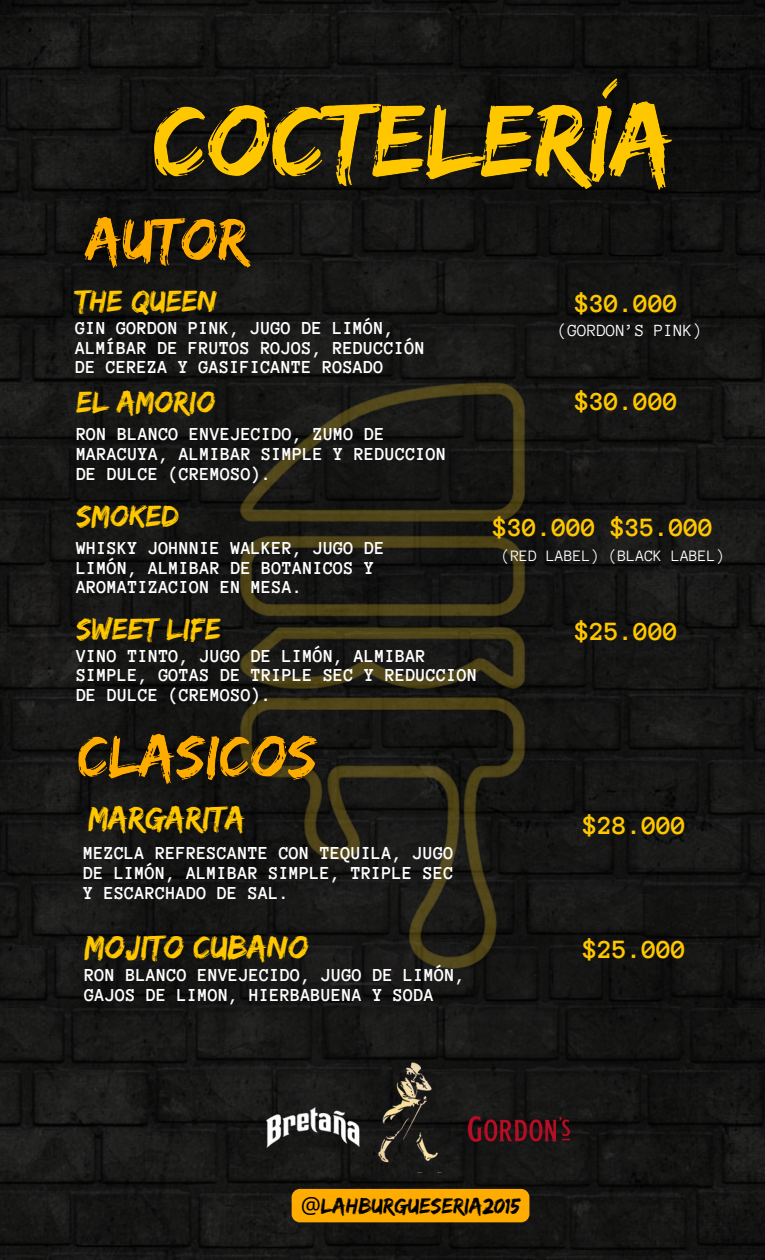
<style>
.page{position:relative;width:765px;height:1260px;background:#fff}
.page>*{position:absolute;margin:0;border:0;box-sizing:border-box;transform-origin:0 0}
.t1{font:33.75px "Edo";color:#ffc700}
.t2{font:31.25px "Edo";letter-spacing:.005em;color:#ffc700}
.t3{font:700 27px "Anonymous Pro";color:#ffc700}
.t4{font:22.5px "Edo";letter-spacing:.005em;color:#000}
.t5{font:700 18.75px/19.8px "Anonymous Pro";letter-spacing:.005em;color:#fff}
.t6{font:17.5px "Anonymous Pro";letter-spacing:.005em;color:#fff}
.t7{font:16.25px "Anonymous Pro";letter-spacing:.005em;color:#fff}
.s1{font-family:"Noto Sans"}
</style>
<div class="page">
<img style="left:0;top:0;width:765px;height:1260px">
<img style="left:67px;top:361px;width:630px;height:630px">
<img style="left:345px;top:1045px;width:135px;height:127px">
<img style="left:458px;top:1069px;width:117px;height:96px">
<img style="left:260px;top:1102px;width:105px;height:63px">
<div style="left:292px;top:1189px;width:237px;height:33px;background:#ffac00"></div>
<img style="left:127px;top:55px;width:572px;height:167px">
<img style="left:69px;top:204px;width:198px;height:83px">
<img style="left:62px;top:720px;width:271px;height:83px">
<h3 class="t2" style="left:75px;top:283px;width:143px">THE QUEEN</h3>
<p class="t5" style="left:75px;top:318px;width:351px">GIN GORDON PINK, JUGO DE LIMÓN,<br>ALMÍBAR DE FRUTOS ROJOS, REDUCCIÓN<br>DE CEREZA Y GASIFICANTE ROSADO</p>
<h4 class="t2" style="left:76px;top:384px;width:141px">EL AMORIO</h4>
<p class="t5" style="left:76px;top:425px;width:372px">RON BLANCO ENVEJECIDO, ZUMO DE<br>MARACUYA, ALMIBAR SIMPLE Y REDUCCION<br>DE DULCE (CREMOSO).</p>
<p class="t2" style="left:76px;top:497px;width:104px">SMOKED</p>
<p class="t5" style="left:76px;top:538px;width:310px">WHISKY JOHNNIE WALKER, JUGO DE<br>LIMÓN, ALMIBAR DE BOTANICOS Y<br>AROMATIZACION EN MESA.</p>
<p class="t2" style="left:76px;top:611px;width:146px">SWEET LIFE</p>
<h5 class="t5" style="left:76px;top:646px;width:403px">VINO TINTO, JUGO DE LIMÓN, ALMIBAR<br>SIMPLE, GOTAS DE TRIPLE SEC Y REDUCCION<br>DE DULCE (CREMOSO).</h5>
<p class="t3" style="left:575px;top:290px;width:104px">$30.000</p>
<h5 class="t6" style="left:558px;top:321px;width:145px">(GORDON’S PINK)</h5>
<p class="t3" style="left:575px;top:388px;width:104px">$30.000</p>
<h5 class="t3" style="left:493px;top:514px;width:104px">$30.000</h5>
<h5 class="t3" style="left:611px;top:514px;width:104px">$35.000</h5>
<p class="t7" style="left:502px;top:547px;width:100px">(RED LABEL)</p>
<h3 class="t7" style="left:609px;top:547px;width:117px">(BLACK LABEL)</h3>
<h5 class="t3" style="left:575px;top:618px;width:104px">$25.000</h5>
<h5 class="t1" style="left:88px;top:799px;width:158px">MARGARITA</h5>
<p class="t5" style="left:83px;top:843px;width:372px;text-align:justify">MEZCLA REFRESCANTE CON TEQUILA, JUGO DE LIMÓN, ALMIBAR SIMPLE, TRIPLE SEC Y ESCARCHADO DE SAL.</p>
<p class="t1" style="left:85px;top:928px;width:226px">MOJITO CUBANO</p>
<h3 class="t5" style="left:85px;top:965px;width:382px">RON BLANCO ENVEJECIDO, JUGO DE LIMÓN,<br>GAJOS DE LIMON, HIERBABUENA Y SODA</h3>
<p class="t3" style="left:583px;top:812px;width:104px">$28.000</p>
<p class="t3" style="left:583px;top:936px;width:104px">$25.000</p>
<p class="t4" style="left:301px;top:1193px;width:221px"><span class="s1">@</span>LAHBURGUESERIA2015</p>
</div>
